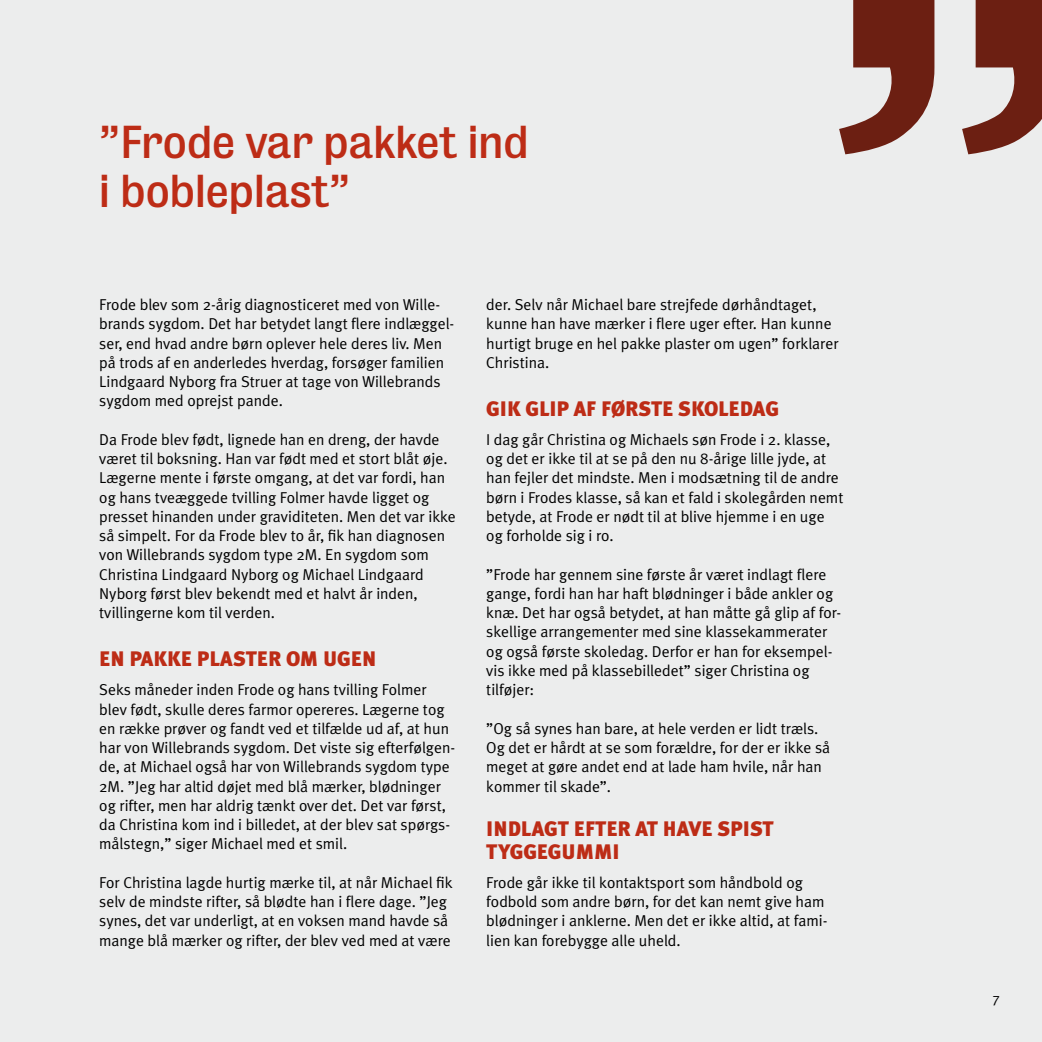
<style>
.page{position:relative;width:1042px;height:1042px;background:#eceded}
.page>*{position:absolute;margin:0;border:0;box-sizing:border-box;transform-origin:0 0}
.t1{font:42px/49px "Bureau Grot Five Three";color:#bd2c16}
.t2{font:900 21px/22.8px "Meta Plus";color:#bd2c16}
.t3{font:15.75px/19.2px "Meta Plus Normal";color:#000}
.t4{font:14px "Meta Plus Normal";color:#000}
</style>
<div class="page">
<svg style="left:839px;top:0;width:203px;height:154px"></svg>
<h1 class="t1" style="left:99px;top:117px;width:431px">”Frode var pakket ind i bobleplast”</h1>
<p class="t3" style="left:99px;top:295px;width:357px">Frode blev som 2-årig diagnosticeret med von Wille&shy;brands sygdom. Det har betydet langt flere indlæggel&shy;ser, end hvad andre børn oplever hele deres liv. Men på trods af en anderledes hverdag, forsøger familien Lindgaard Nyborg fra Struer at tage von Willebrands sygdom med oprejst pande.</p>
<p class="t3" style="left:99px;top:430px;width:358px">Da Frode blev født, lignede han en dreng, der havde været til boksning. Han var født med et stort blåt øje.<br>Lægerne mente i første omgang, at det var fordi, han og hans tveæggede tvilling Folmer havde ligget og presset hinanden under graviditeten. Men det var ikke så simpelt. For da Frode blev to år, fik han diagnosen von Willebrands sygdom type 2M. En sygdom som Christina Lindgaard Nyborg og Michael Lindgaard Nyborg først blev bekendt med et halvt år inden, tvillingerne kom til verden.</p>
<h2 class="t2" style="left:99px;top:648px;width:279px">EN PAKKE PLASTER OM UGEN</h2>
<p class="t3" style="left:99px;top:680px;width:357px">Seks måneder inden Frode og hans tvilling Folmer blev født, skulle deres farmor opereres. Lægerne tog en række prøver og fandt ved et tilfælde ud af, at hun har von Willebrands sygdom. Det viste sig efterfølgen&shy;de, at Michael også har von Willebrands sygdom type 2M. ”Jeg har altid døjet med blå mærker, blødninger og rifter, men har aldrig tænkt over det. Det var først, da Christina kom ind i billedet, at der blev sat spørgs&shy;målstegn,” siger Michael med et smil.</p>
<p class="t3" style="left:99px;top:872px;width:355px">For Christina lagde hurtig mærke til, at når Michael fik selv de mindste rifter, så blødte han i flere dage. ”Jeg synes, det var underligt, at en voksen mand havde så mange blå mærker og rifter, der blev ved med at være</p>
<p class="t3" style="left:486px;top:295px;width:354px">der. Selv når Michael bare strejfede dørhåndtaget, kunne han have mærker i flere uger efter. Han kunne hurtigt bruge en hel pakke plaster om ugen” forklarer Christina.</p>
<h2 class="t2" style="left:486px;top:397px;width:294px">GIK GLIP AF FØRSTE SKOLEDAG</h2>
<p class="t3" style="left:486px;top:430px;width:359px">I dag går Christina og Michaels søn Frode i 2. klasse, og det er ikke til at se på den nu 8-årige lille jyde, at han fejler det mindste. Men i modsætning til de andre børn i Frodes klasse, så kan et fald i skolegården nemt betyde, at Frode er nødt til at blive hjemme i en uge og forholde sig i ro.</p>
<p class="t3" style="left:486px;top:564px;width:356px">”Frode har gennem sine første år været indlagt flere gange, fordi han har haft blødninger i både ankler og knæ. Det har også betydet, at han måtte gå glip af for&shy;skellige arrangementer med sine klassekammerater og også første skoledag. Derfor er han for eksempel&shy;vis ikke med på klassebilledet” siger Christina og tilføjer:</p>
<p class="t3" style="left:486px;top:718px;width:345px">”Og så synes han bare, at hele verden er lidt træls.<br>Og det er hårdt at se som forældre, for der er ikke så meget at gøre andet end at lade ham hvile, når han kommer til skade”.</p>
<h2 class="t2" style="left:486px;top:817px;width:289px">INDLAGT EFTER AT HAVE SPIST<br>TYGGEGUMMI</h2>
<p class="t3" style="left:486px;top:872px;width:343px">Frode går ikke til kontaktsport som håndbold og fodbold som andre børn, for det kan nemt give ham blødninger i anklerne. Men det er ikke altid, at fami&shy;lien kan forebygge alle uheld.</p>
<p class="t4" style="left:992px;top:990px;width:9px">7</p>
</div>
